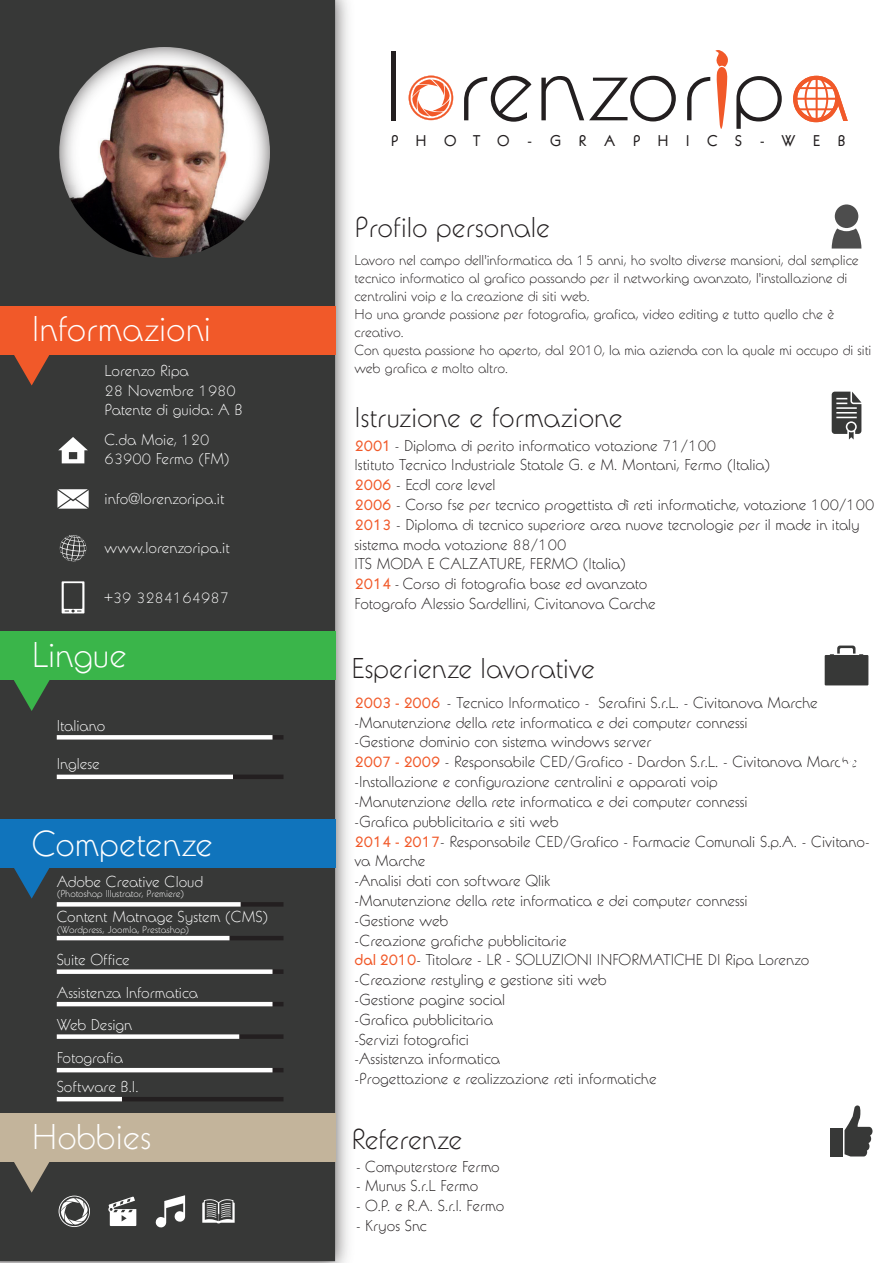
<style>
.page{position:relative;width:893px;height:1263px;background:#fff}
.page>*{position:absolute;margin:0;border:0;box-sizing:border-box;transform-origin:0 0}
.t1{font:300 37.5px "Avernus URW";color:#fff}
.t2{font:300 30px "Avernus URW";color:#231f20}
.t3{font:300 30px "Avernus URW";letter-spacing:-.02em;color:#231f20}
.t4{font:300 16.5px/19.8px "Avernus URW";color:#231f20}
.t5{font:300 16.5px/19.8px "Avernus URW";color:#fff}
.t6{font:500 16.35px "Avernus URW";letter-spacing:1.055em;color:#231f20}
.t7{font:300 15px/18px "Avernus URW";color:#231f20}
.t8{font:300 10.5px "Avernus URW";color:#fff}
.s1{font-weight:500;color:#f15929}
</style>
<div class="page">
<img style="left:0;top:0;width:348px;height:1263px">
<svg style="left:0;top:0;width:335px;height:1261px;background:#41403e"></svg>
<div style="left:0;top:306px;width:335px;height:48px;background:#f15929"></div>
<svg style="left:13px;top:354px;width:37px;height:31px"></svg>
<div style="left:0;top:631px;width:335px;height:48px;background:#3ab54a"></div>
<svg style="left:13px;top:679px;width:37px;height:32px"></svg>
<div style="left:0;top:819px;width:335px;height:48px;background:#1074bc"></div>
<svg style="left:13px;top:867px;width:37px;height:32px"></svg>
<div style="left:0;top:1113px;width:335px;height:48px;background:#c3b49b"></div>
<svg style="left:13px;top:1161px;width:37px;height:32px"></svg>
<svg style="left:58px;top:437px;width:30px;height:26px"></svg>
<svg style="left:62px;top:581px;width:22px;height:32px"></svg>
<svg style="left:57px;top:489px;width:32px;height:20px"></svg>
<svg style="left:60px;top:535px;width:26px;height:26px"></svg>
<div style="left:835px;top:204px;width:23px;height:24px;background:#4d4d4d;border-radius:50%"></div>
<svg style="left:832px;top:228px;width:29px;height:21px"></svg>
<svg style="left:832px;top:392px;width:29px;height:48px"></svg>
<hr style="left:57px;top:735px;width:226px;height:4px;background:#231f20">
<svg style="left:57px;top:735px;width:215px;height:4px"></svg>
<div style="left:57px;top:902px;width:226px;height:5px;background:#231f20"></div>
<div style="left:57px;top:902px;width:184px;height:5px;background:#fff"></div>
<hr style="left:57px;top:936px;width:226px;height:4px;background:#231f20">
<hr style="left:57px;top:936px;width:172px;height:4px;background:#fff">
<div style="left:57px;top:969px;width:226px;height:5px;background:#231f20"></div>
<div style="left:57px;top:969px;width:215px;height:5px;background:#fff"></div>
<hr style="left:57px;top:1002px;width:226px;height:4px;background:#231f20">
<hr style="left:57px;top:1002px;width:215px;height:4px;background:#fff">
<div style="left:57px;top:1034px;width:226px;height:5px;background:#231f20"></div>
<div style="left:57px;top:1034px;width:182px;height:5px;background:#fff"></div>
<hr style="left:57px;top:1068px;width:226px;height:4px;background:#231f20">
<hr style="left:57px;top:1097px;width:226px;height:4px;background:#231f20">
<hr style="left:57px;top:1068px;width:215px;height:4px;background:#fff">
<hr style="left:57px;top:1097px;width:65px;height:4px;background:#fff">
<div style="left:57px;top:774px;width:226px;height:5px;background:#231f20"></div>
<div style="left:57px;top:774px;width:176px;height:5px;background:#fff"></div>
<svg style="left:108px;top:1196px;width:28px;height:30px"></svg>
<svg style="left:155px;top:1195px;width:30px;height:33px"></svg>
<svg style="left:59px;top:1195px;width:31px;height:32px"></svg>
<svg style="left:202px;top:1199px;width:33px;height:24px"></svg>
<svg style="left:825px;top:645px;width:43px;height:40px"></svg>
<div style="left:391px;top:51px;width:5px;height:69px;background:#231f20"></div>
<svg style="left:464px;top:76px;width:67px;height:46px"></svg>
<svg style="left:541px;top:76px;width:135px;height:45px"></svg>
<svg style="left:736px;top:76px;width:46px;height:53px"></svg>
<svg style="left:409px;top:76px;width:44px;height:44px"></svg>
<svg style="left:687px;top:50px;width:41px;height:79px"></svg>
<svg style="left:793px;top:76px;width:55px;height:46px"></svg>
<svg style="left:844px;top:1105px;width:28px;height:51px"></svg>
<div style="left:830px;top:1128px;width:12px;height:28px;background:#373837"></div>
<h1 class="t1" style="left:32px;top:307px;width:181px">Informazioni</h1>
<p class="t5" style="left:105px;top:360px;width:139px">Lorenzo Ripa<br>28 Novembre 1980<br>Patente di guida: A B</p>
<p class="t5" style="left:105px;top:429px;width:127px">C.da Moie, 120<br>63900 Fermo (FM)</p>
<p class="t5" style="left:105px;top:489px;width:121px">info@lorenzoripa.it</p>
<p class="t5" style="left:105px;top:538px;width:127px">www.lorenzoripa.it</p>
<p class="t5" style="left:105px;top:587px;width:126px">+39 3284164987</p>
<h1 class="t1" style="left:32px;top:633px;width:97px">Lingue</h1>
<p class="t5" style="left:57px;top:715px;width:50px">Italiano</p>
<p class="t5" style="left:57px;top:753px;width:45px">Inglese</p>
<h1 class="t1" style="left:32px;top:822px;width:183px">Competenze</h1>
<p class="t5" style="left:57px;top:871px;width:148px">Adobe Creative Cloud</p>
<p class="t8" style="left:57px;top:887px;width:129px">(Photoshop Illustrator, Premiere)</p>
<p class="t5" style="left:57px;top:907px;width:213px">Content Matnage System (CMS)</p>
<p class="t8" style="left:57px;top:923px;width:134px">(Wordpress, Joomla, Prestashop)</p>
<p class="t5" style="left:57px;top:943px;width:143px;line-height:32.8px">Suite Office<br>Assistenza Informatica<br>Web Design<br>Fotografia</p>
<p class="t5" style="left:57px;top:1077px;width:83px">Software B.I.</p>
<h1 class="t1" style="left:32px;top:1114px;width:121px">Hobbies</h1>
<p class="t6" style="left:391px;top:130px;width:456px">PHOTO-GRAPHICS-WEB</p>
<h2 class="t2" style="left:355px;top:210px;width:197px">Profilo personale</h2>
<p class="t7" style="left:355px;top:251px;width:518px">Lavoro nel campo dell'informatica da 15 anni, ho svolto diverse mansioni, dal semplice tecnico informatico al grafico passando per il networking avanzato, l'installazione di centralini voip e la creazione di siti web.<br>Ho una grande passione per fotografia, grafica, video editing e tutto quello che è creativo.<br>Con questa passione ho aperto, dal 2010, la mia azienda con la quale mi occupo di siti web grafica e molto altro.</p>
<h2 class="t2" style="left:355px;top:399px;width:270px">Istruzione e formazione</h2>
<p class="t4" style="left:355px;top:435px;width:521px"><span class="s1">2001</span> - Diploma di perito informatico votazione 71/100<br>Istituto Tecnico Industriale Statale G. e M. Montani, Fermo (Italia)<br><span class="s1">2006</span> - Ecdl core level<br><span class="s1">2006</span> - Corso fse per tecnico progettista dì reti informatiche, votazione 100/100<br><span class="s1">2013</span> - Diploma di tecnico superiore area nuove tecnologie per il made in italy sistema moda votazione 88/100<br>ITS MODA E CALZATURE, FERMO (Italia)<br><span class="s1">2014</span> - Corso di fotografia base ed avanzato<br>Fotografo Alessio Sardellini, Civitanova Carche</p>
<h2 class="t2" style="left:351px;top:650px;width:245px">Esperienze lavorative</h2>
<p class="t4" style="left:355px;top:692px;width:517px"><span class="s1">2003 - 2006</span> - Tecnico Informatico - Serafini S.r.L. - Civitanova Marche -Manutenzione della rete informatica e dei computer connessi<br>-Gestione dominio con sistema windows server<br><span class="s1">2007 - 2009</span> - Responsabile CED/Grafico - Dardon S.r.L. - Civitanova Marche -Installazione e configurazione centralini e apparati voip<br>-Manutenzione della rete informatica e dei computer connessi<br>-Grafica pubblicitaria e siti web<br><span class="s1">2014 - 2017</span>- Responsabile CED/Grafico - Farmacie Comunali S.p.A. - Civitano&shy;va Marche<br>-Analisi dati con software Qlik<br>-Manutenzione della rete informatica e dei computer connessi<br>-Gestione web<br>-Creazione grafiche pubblicitarie<br><span class="s1">dal 2010</span>- Titolare - LR - SOLUZIONI INFORMATICHE DI Ripa Lorenzo -Creazione restyling e gestione siti web<br>-Gestione pagine social<br>-Grafica pubblicitaria<br>-Servizi fotografici<br>-Assistenza informatica<br>-Progettazione e realizzazione reti informatiche</p>
<h2 class="t3" style="left:351px;top:1121px;width:112px">Referenze</h2>
<p class="t4" style="left:356px;top:1156px;width:145px">- Computerstore Fermo</p>
<p class="t4" style="left:356px;top:1176px;width:124px">- Munus S.r.L Fermo</p>
<p class="t4" style="left:356px;top:1196px;width:150px">- O.P. e R.A. S.r.l. Fermo</p>
<p class="t4" style="left:356px;top:1216px;width:72px">- Kryos Snc</p>
</div>
